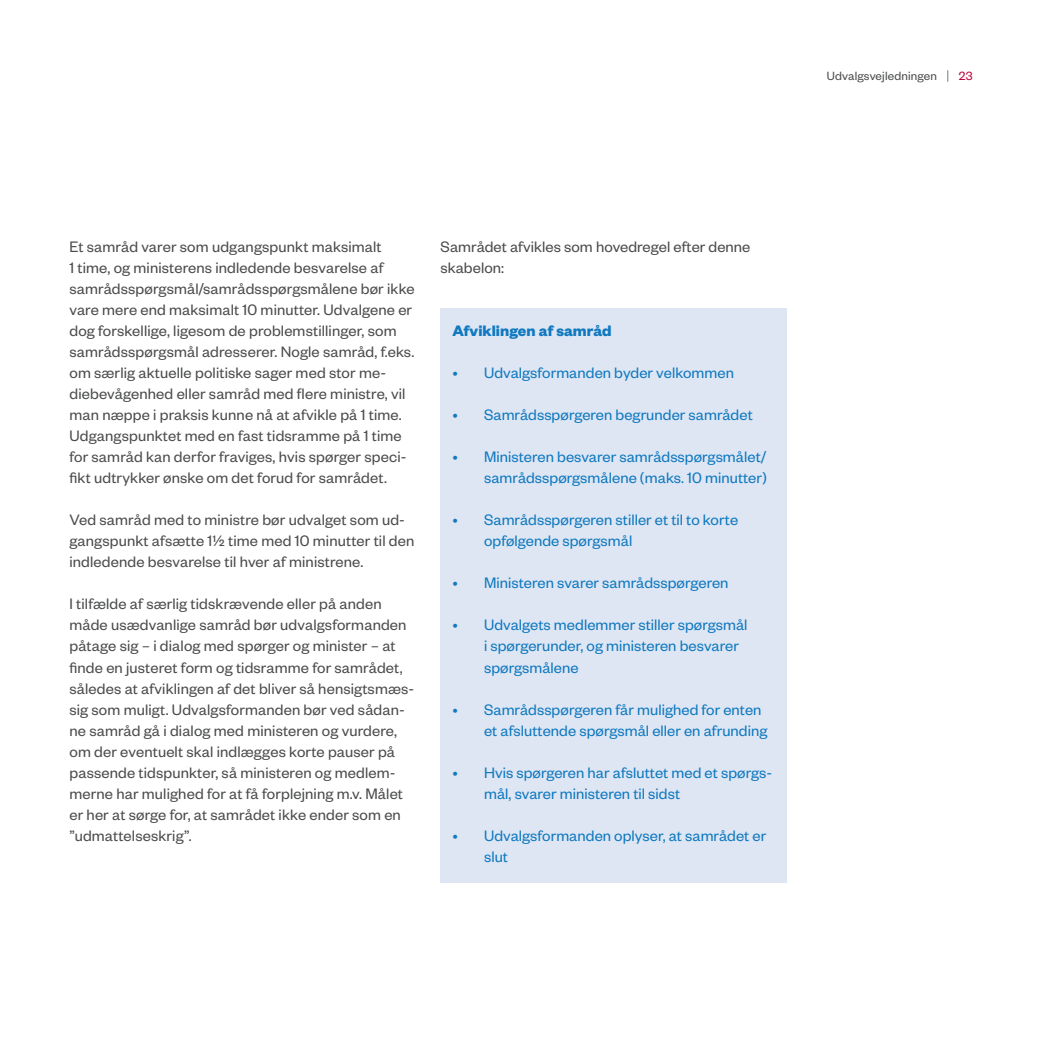
<style>
.page{position:relative;width:1042px;height:1042px;background:#fff}
.page>*{position:absolute;margin:0;border:0;box-sizing:border-box;transform-origin:0 0}
.Brødtekst_Founders_R{font:16.62px/21px "Founders Grotesk";letter-spacing:.01em;color:#4b4c4d}
.t1{font:16.62px/21px "Founders Grotesk";letter-spacing:.005em;color:#1079bf}
.Brødtekst_Founders_R-2{font:700 16.62px "Founders Grotesk";letter-spacing:.005em;color:#1079bf}
.t2{font:13.12px "Founders Grotesk";letter-spacing:.015em;color:#4b4c4d}
.s1{font-family:"Publico Headline";font-weight:700}
.s2{color:#ba053d}
</style>
<div class="page">
<div style="left:441px;top:308px;width:346px;height:574px;background:#dee6f4"></div>
<p class="t2" style="left:827px;top:68px;width:147px">Udvalgsvejledningen <span class="s1">|</span> <span class="s2">23</span></p>
<p class="Brødtekst_Founders_R" style="left:69px;top:236px;width:347px">Et samråd varer som udgangspunkt maksimalt<br>1 time, og ministerens indledende besvarelse af samrådsspørgsmål/samrådsspørgsmålene bør ikke vare mere end maksimalt 10 minutter. Udvalgene er dog forskellige, ligesom de problemstillinger, som samrådsspørgsmål adresserer. Nogle samråd, f.eks. om særlig aktuelle politiske sager med stor me&shy;diebevågenhed eller samråd med flere ministre, vil man næppe i praksis kunne nå at afvikle på 1 time.<br>Udgangspunktet med en fast tidsramme på 1 time for samråd kan derfor fraviges, hvis spørger speci&shy;fikt udtrykker ønske om det forud for samrådet.</p>
<p class="Brødtekst_Founders_R" style="left:69px;top:509px;width:346px">Ved samråd med to ministre bør udvalget som ud&shy;gangspunkt afsætte 1½ time med 10 minutter til den indledende besvarelse til hver af ministrene.</p>
<p class="Brødtekst_Founders_R" style="left:69px;top:593px;width:346px">I tilfælde af særlig tidskrævende eller på anden måde usædvanlige samråd bør udvalgsformanden påtage sig – i dialog med spørger og minister – at finde en justeret form og tidsramme for samrådet, således at afviklingen af det bliver så hensigtsmæs&shy;sig som muligt. Udvalgsformanden bør ved sådan&shy;ne samråd gå i dialog med ministeren og vurdere, om der eventuelt skal indlægges korte pauser på passende tidspunkter, så ministeren og medlem&shy;merne har mulighed for at få forplejning m.v. Målet er her at sørge for, at samrådet ikke ender som en ”udmattelseskrig”.</p>
<p class="Brødtekst_Founders_R" style="left:441px;top:236px;width:311px">Samrådet afvikles som hovedregel efter denne skabelon:</p>
<p class="Brødtekst_Founders_R-2" style="left:452px;top:320px;width:161px">Afviklingen af samråd</p>
<p class="t1" style="left:452px;top:362px;width:283px">• Udvalgsformanden byder velkommen</p>
<p class="t1" style="left:452px;top:404px;width:302px">• Samrådsspørgeren begrunder samrådet</p>
<p class="t1" style="left:452px;top:446px;width:316px;text-align:right">• Ministeren besvarer samrådsspørgsmålet/ samrådsspørgsmålene (maks. 10 minutter)</p>
<p class="t1" style="left:484px;top:509px;width:256px;text-indent:-32px">• Samrådsspørgeren stiller et til to korte opfølgende spørgsmål</p>
<p class="t1" style="left:452px;top:572px;width:277px">• Ministeren svarer samrådsspørgeren</p>
<p class="t1" style="left:484px;top:614px;width:265px;text-indent:-32px">• Udvalgets medlemmer stiller spørgsmål i spørgerunder, og ministeren besvarer spørgsmålene</p>
<p class="t1" style="left:484px;top:698px;width:285px;text-indent:-32px">• Samrådsspørgeren får mulighed for enten et afsluttende spørgsmål eller en afrunding</p>
<p class="t1" style="left:484px;top:761px;width:290px;text-indent:-32px">• Hvis spørgeren har afsluttet med et spørgs&shy;mål, svarer ministeren til sidst</p>
<p class="t1" style="left:484px;top:824px;width:284px;text-indent:-32px">• Udvalgsformanden oplyser, at samrådet er slut</p>
</div>
